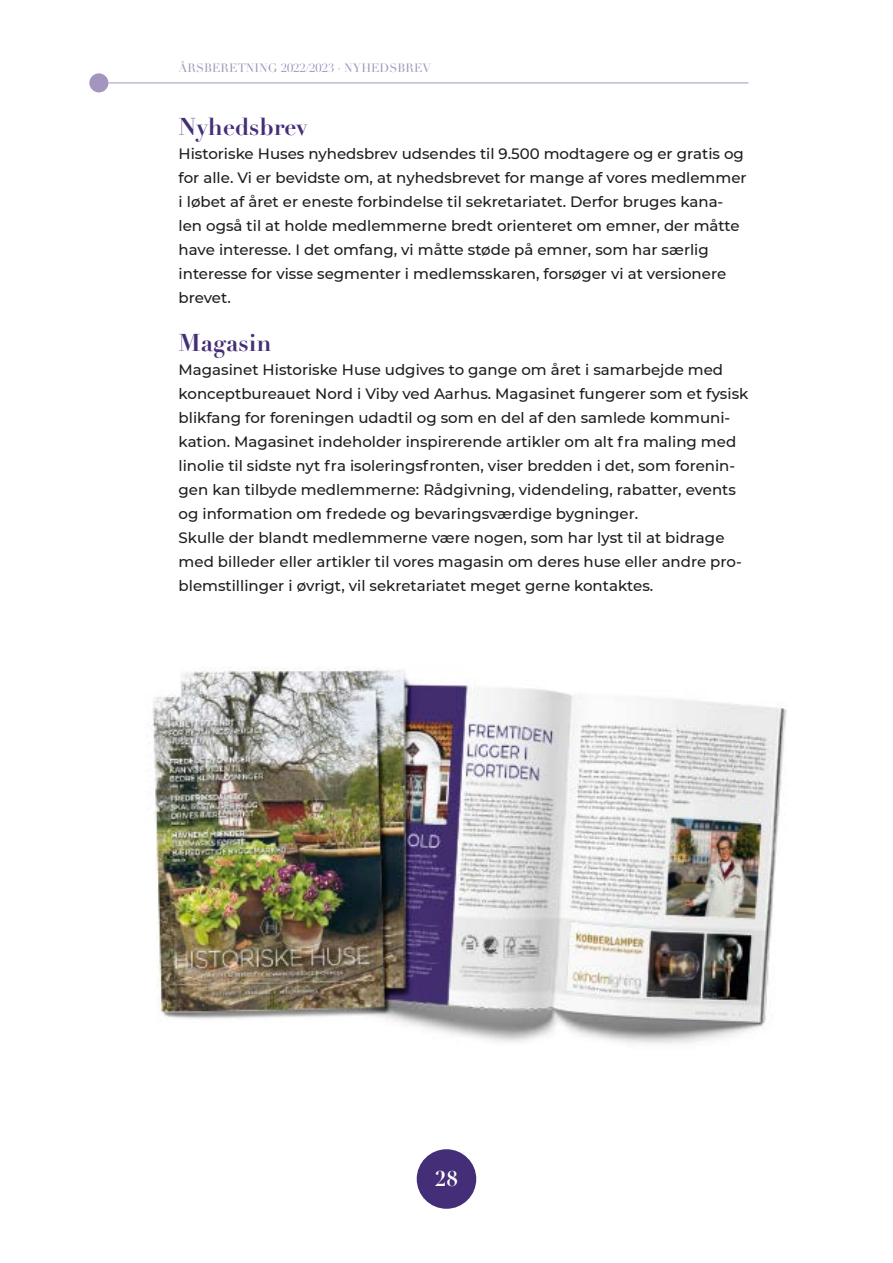
<style>
.page{position:relative;width:893px;height:1263px;background:#fff}
.page>*{position:absolute;margin:0;border:0;box-sizing:border-box;transform-origin:0 0}
.t1{font:700 24px "Didot LT Pro";color:#442e77}
.t2{font:700 21px "Didot LT Pro";color:#fff}
.t3{font:500 15px/24px "Montserrat";color:#1d1d1b}
.t4{font:12px "Didot LT Pro";color:#a395bd}
</style>
<div class="page">
<div style="left:89px;top:73px;width:19px;height:19px;background:#a395bd;border-radius:50%"></div>
<hr style="left:108px;top:83px;width:640px;height:1px;background:#a395bd">
<img style="left:151px;top:667px;width:636px;height:377px">
<div style="left:417px;top:1149px;width:59px;height:60px;background:#442e77;border-radius:50%"></div>
<p class="t4" style="left:179px;top:61px;width:220px">ÅRSBERETNING 2022/2023 · NYHEDSBRE</p>
<p class="t4" style="left:423px;top:61px;width:10px">V</p>
<h1 class="t1" style="left:179px;top:111px;width:130px">Nyhedsbrev</h1>
<p class="t3" style="left:179px;top:141px;width:570px">Historiske Huses nyhedsbrev udsendes til 9.500 modtagere og er gratis og for alle. Vi er bevidste om, at nyhedsbrevet for mange af vores medlemmer i løbet af året er eneste forbindelse til sekretariatet. Derfor bruges kana&shy;len også til at holde medlemmerne bredt orienteret om emner, der måtte have interesse. I det omfang, vi måtte støde på emner, som har særlig interesse for visse segmenter i medlemsskaren, forsøger vi at versionere brevet.</p>
<h1 class="t1" style="left:179px;top:327px;width:94px">Magasin</h1>
<p class="t3" style="left:179px;top:357px;width:571px">Magasinet Historiske Huse udgives to gange om året i samarbejde med konceptbureauet Nord i Viby ved Aarhus. Magasinet fungerer som et fysisk blikfang for foreningen udadtil og som en del af den samlede kommuni&shy;kation. Magasinet indeholder inspirerende artikler om alt fra maling med linolie til sidste nyt fra isoleringsfronten, viser bredden i det, som forenin&shy;gen kan tilbyde medlemmerne: Rådgivning, videndeling, rabatter, events og information om fredede og bevaringsværdige bygninger.<br>Skulle der blandt medlemmerne være nogen, som har lyst til at bidrage med billeder eller artikler til vores magasin om deres huse eller andre pro&shy;blemstillinger i øvrigt, vil sekretariatet meget gerne kontaktes.</p>
<h2 class="t2" style="left:435px;top:1165px;width:25px">28</h2>
</div>
